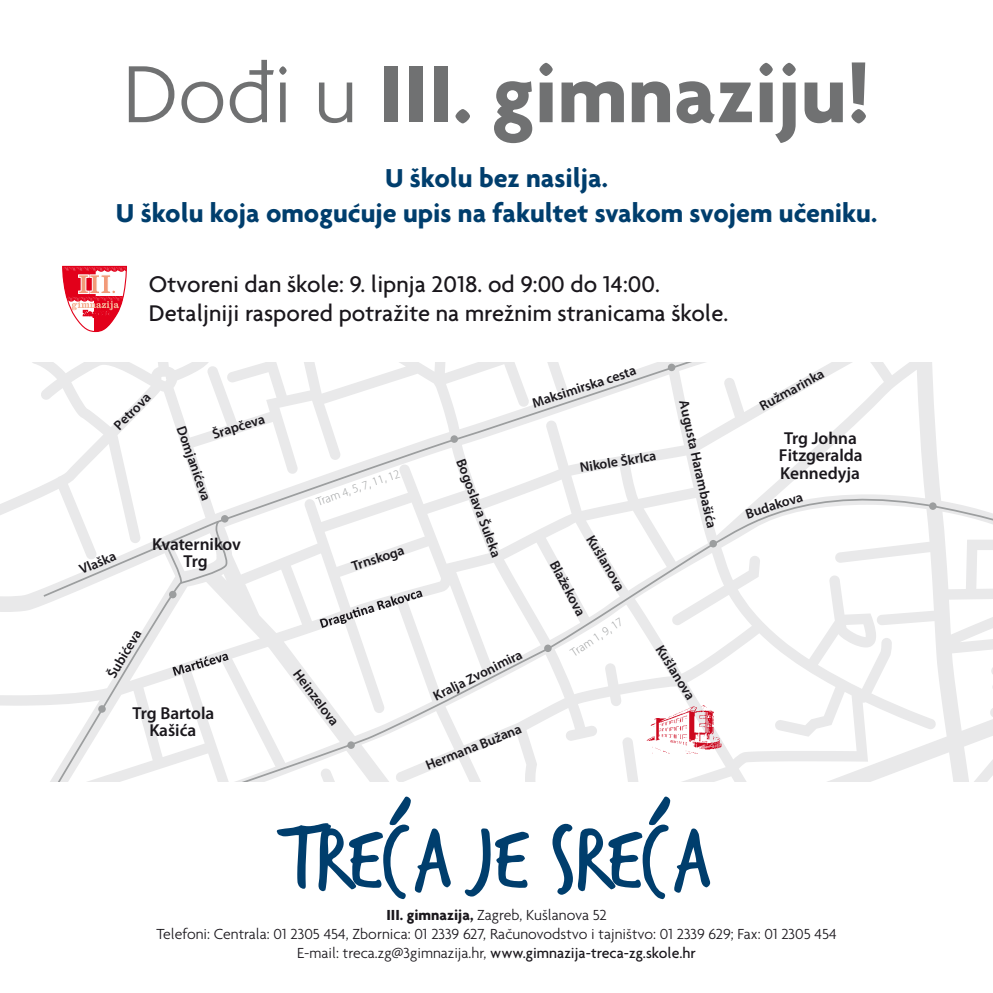
<style>
.page{position:relative;width:993px;height:993px;background:#fff}
.page>*{position:absolute;margin:0;border:0;box-sizing:border-box;transform-origin:0 0}
.t1{font:93.45px "Trash Hand";color:#003e6d}
.t2{font:700 87.5px "Agenda";color:#707172}
.t3{font:700 28px/35px "Agenda";color:#003e6d;text-align:center}
.t4{font:500 24.5px/29.8px "Agenda";color:#1a171c}
.t5{font:600 17.32px/17.3px "Myriad Pro";color:#1a171c;text-align:center}
.t6{font:300 15.75px/18.9px "Agenda";color:#1a171c;text-align:center}
.t7{font:600 13.83px "Myriad Pro";color:#1a171c}
.t8{font:300 12.08px "Myriad Pro";color:#9c9e9f}
.s1{font-weight:300}
.s2{font-weight:700}
.s3{font-weight:500}
</style>
<div class="page">
<svg style="left:0;top:363px;width:939px;height:343px"></svg>
<svg style="left:42px;top:363px;width:855px;height:235px"></svg>
<svg style="left:77px;top:481px;width:915px;height:299px"></svg>
<svg style="left:46px;top:520px;width:186px;height:260px"></svg>
<svg style="left:164px;top:543px;width:19px;height:42px"></svg>
<div style="left:347px;top:741px;width:8px;height:7px;background:#9c9e9f;border-radius:50%"></div>
<div style="left:544px;top:644px;width:7px;height:8px;background:#9c9e9f;border-radius:50%"></div>
<div style="left:709px;top:539px;width:7px;height:8px;background:#9c9e9f;border-radius:50%"></div>
<div style="left:928px;top:502px;width:8px;height:7px;background:#9c9e9f;border-radius:50%"></div>
<div style="left:667px;top:363px;width:8px;height:8px;background:#9c9e9f;border-radius:50%"></div>
<div style="left:450px;top:435px;width:8px;height:7px;background:#9c9e9f;border-radius:50%"></div>
<div style="left:221px;top:515px;width:7px;height:7px;background:#9c9e9f;border-radius:50%"></div>
<div style="left:169px;top:590px;width:7px;height:8px;background:#9c9e9f;border-radius:50%"></div>
<div style="left:98px;top:705px;width:8px;height:7px;background:#9c9e9f;border-radius:50%"></div>
<svg style="left:319px;top:590px;width:103px;height:37px"></svg>
<svg style="left:172px;top:653px;width:56px;height:22px"></svg>
<img style="left:646px;top:704px;width:75px;height:50px">
<svg style="left:62px;top:265px;width:65px;height:67px"></svg>
<h2 class="t2" style="left:123px;top:40px;width:748px"><span class="s1">Dođi u</span> III. gimnaziju!</h2>
<h3 class="t3" style="left:116px;top:160px;width:762px">U školu bez nasilja.<br>U školu koja omogućuje upis na fakultet svakom svojem učeniku.</h3>
<h3 class="t4" style="left:149px;top:268px;width:580px">Otvoreni dan škole: 9. lipnja 2018. od 9:00 do 14:00.<br>Detaljniji raspored potražite na mrežnim stranicama škole.</h3>
<p class="t7" style="left:110px;top:421px;width:47px;rotate:-45deg">Petrova</p>
<p class="t7" style="left:210px;top:426px;width:56px;rotate:-17deg">Šrapčeva</p>
<p class="t7" style="left:189px;top:423px;width:80px;rotate:71deg">Domjanićeva</p>
<p class="t7" style="left:76px;top:561px;width:40px;rotate:-23deg">Vlaška</p>
<p class="t5" style="left:152px;top:534px;width:90px">Kvaternikov<br>Trg</p>
<p class="t7" style="left:103px;top:672px;width:55px;rotate:-60deg">Šubićeva</p>
<p class="t5" style="left:133px;top:703px;width:83px">Trg Bartola<br>Kašića</p>
<p class="t8" style="left:315px;top:495px;width:89px;rotate:-19deg">Tram 4, 5, 7, 11, 12</p>
<p class="t7" style="left:349px;top:557px;width:56px;rotate:-17deg">Trnskoga</p>
<p class="t7" style="left:303px;top:665px;width:68px;rotate:53deg">Heinzelova</p>
<p class="t7" style="left:468px;top:456px;width:106px;rotate:69deg">Bogoslava Šuleka</p>
<p class="t7" style="left:430px;top:689px;width:99px;rotate:-27deg">Kralja Zvonimira</p>
<p class="t7" style="left:530px;top:395px;width:110px;rotate:-18deg">Maksimirska cesta</p>
<p class="t7" style="left:578px;top:458px;width:78px;rotate:-9deg">Nikole Škrlca</p>
<p class="t7" style="left:691px;top:398px;width:132px;rotate:77deg">Augusta Harambašića</p>
<p class="t7" style="left:597px;top:531px;width:63px;rotate:59deg">Kušlanova</p>
<p class="t7" style="left:561px;top:557px;width:62px;rotate:62deg">Blažekova</p>
<p class="t8" style="left:568px;top:647px;width:61px;rotate:-33deg">Tram 1, 9, 17</p>
<p class="t7" style="left:666px;top:641px;width:63px;rotate:58deg">Kušlanova</p>
<p class="t7" style="left:423px;top:757px;width:103px;rotate:-22deg">Hermana Bužana</p>
<h1 class="t1" style="left:282px;top:813px;width:429px">TREC´A JE SREC´A</h1>
<p class="t7" style="left:756px;top:399px;width:73px;rotate:-29deg">Ružmarinka</p>
<p class="t5" style="left:778px;top:429px;width:85px;text-align:left">Trg Johna<br>Fitzgeralda<br>Kennedyja</p>
<p class="t7" style="left:743px;top:505px;width:61px;rotate:-18deg">Budakova</p>
<p class="t6" style="left:156px;top:905px;width:681px"><span class="s2">III. gimnazija,</span> Zagreb, Kušlanova 52<br>Telefoni: Centrala: 01 2305 454, Zbornica: 01 2339 627, Računovodstvo i tajništvo: 01 2339 629; Fax: 01 2305 454<br>E-mail: treca.zg@3gimnazija.hr, <span class="s3">www.gimnazija-treca-zg.skole.hr</span></p>
</div>
